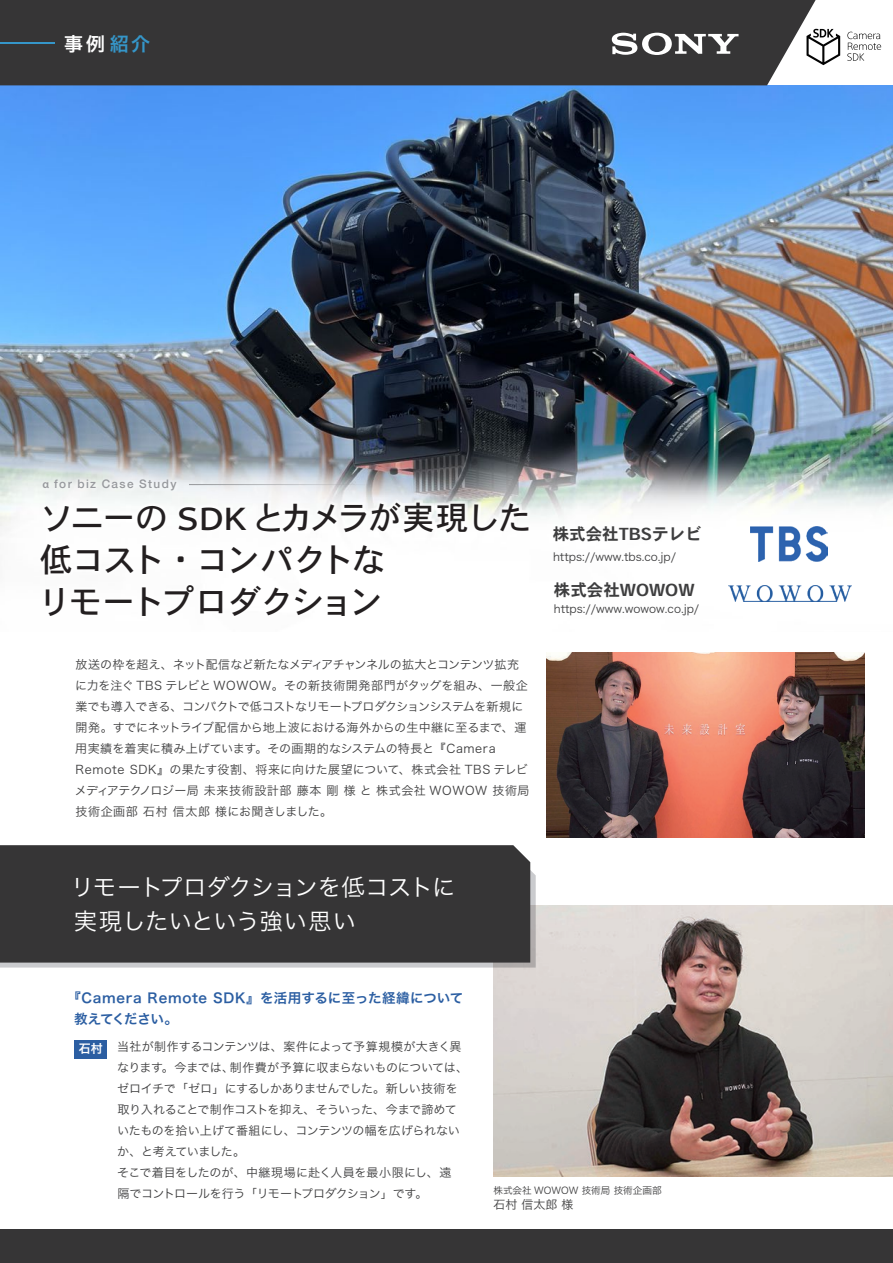
<style>
.page{position:relative;width:893px;height:1263px;background:#fff}
.page>*{position:absolute;margin:0;border:0;box-sizing:border-box;transform-origin:0 0}
.t1{font:33px/42px "Heisei Kaku Go Std W5";letter-spacing:-.045em;color:#231f20}
.t2{font:23.4px/34.5px "Hira Kaku Pro W3";letter-spacing:-.015em;color:#fff}
.t3{font:18.9px "Hira Kaku Pro W6";color:#fff}
.t4{font:16.5px "Heisei Kaku Go Std W7";color:#3e3e3f}
.t5{font:13.5px/21px "Hira Kaku Pro W6";letter-spacing:.02em;color:#2b5ea2}
.t6{font:12px/21px "Hira Kaku Pro W3";letter-spacing:-.01em;color:#3e3e3f}
.t7{font:500 11.85px "Helvetica Neue LT";letter-spacing:.115em;color:#97999d}
.t8{font:11.25px "Hira Kaku Pro W3";color:#3e3e3f}
.t9{font:9.6px "Hira Kaku Pro W3";color:#3e3e3f}
.s1{color:#3596c9}
.s2{font-family:"Myriad Pro";font-weight:600}
.s3{font-family:"Hira Kaku Pro W6";color:#fff}
</style>
<div class="page">
<img style="left:0;top:85px;width:893px;height:517px">
<img style="left:729px;top:585px;width:123px;height:16px">
<svg style="left:36px;top:498px;width:498px;height:104px"></svg>
<img style="left:36px;top:471px;width:148px;height:28px">
<hr style="left:189px;top:484px;width:184px;height:1px;background:#fff">
<img style="left:546px;top:653px;width:319px;height:184px">
<img style="left:493px;top:906px;width:400px;height:270px">
<svg style="left:0;top:862px;width:536px;height:105px;background:#b7b7b9"></svg>
<div style="left:0;top:845px;width:530px;height:117px;background:#363536"></div>
<div style="left:75px;top:1040px;width:32px;height:18px;background:#2b5ea2"></div>
<div style="left:0;top:1229px;width:893px;height:34px;background:#363536"></div>
<div style="left:0;top:0;width:816px;height:85px;background:#363536"></div>
<hr style="left:0;top:42px;width:55px;height:2px;background:#3596c9">
<svg style="left:612px;top:33px;width:126px;height:22px"></svg>
<svg style="left:847px;top:32px;width:34px;height:29px"></svg>
<svg style="left:806px;top:29px;width:34px;height:36px"></svg>
<img style="left:750px;top:527px;width:78px;height:35px">
<h3 class="t3" style="left:64px;top:27px;width:88px">事例<span class="s1">紹介</span></h3>
<p class="t7" style="left:43px;top:477px;width:135px"><span class="s2">α</span> for biz Case Study</p>
<h1 class="t1" style="left:38px;top:497px;width:495px">ソニーの SDK とカメラが実現した低コスト・コンパクトな<br>リモートプロダクション</h1>
<p class="t6" style="left:75px;top:653px;width:456px">放送の枠を超え、ネット配信など新たなメディアチャンネルの拡大とコンテンツ拡充に力を注ぐ TBS テレビと WOWOW。その新技術開発部門がタッグを組み、一般企業でも導入できる、コンパクトで低コストなリモートプロダクションシステムを新規に開発。すでにネットライブ配信から地上波における海外からの生中継に至るまで、運用実績を着実に積み上げています。その画期的なシステムの特長と『Camera Remote SDK』の果たす役割、将来に向けた展望について、株式会社 TBS テレビメディアテクノロジー局 未来技術設計部 藤本 剛 様 と 株式会社 WOWOW 技術局技術企画部 石村 信太郎 様にお聞きしました。</p>
<h2 class="t2" style="left:71px;top:868px;width:386px">リモートプロダクションを低コストに実現したいという強い思い</h2>
<h3 class="t4" style="left:553px;top:524px;width:150px">株式会社TBSテレビ</h3>
<p class="t8" style="left:553px;top:547px;width:125px">https://www.tbs.co.jp/</p>
<h3 class="t4" style="left:554px;top:580px;width:142px">株式会社WOWOW</h3>
<p class="t8" style="left:554px;top:599px;width:147px">https://www.wowow.co.jp/</p>
<p class="t5" style="left:74px;top:987px;width:391px;text-indent:-7px">『Camera Remote SDK』を活用するに至った経緯について教えてください。</p>
<p class="t6" style="left:117px;top:1035px;width:352px;text-indent:-38px"><span class="s3">石村</span> 当社が制作するコンテンツは、案件によって予算規模が大きく異なります。今までは、制作費が予算に収まらないものについては、ゼロイチで「ゼロ」にするしかありませんでした。新しい技術を取り入れることで制作コストを抑え、そういった、今まで諦めていたものを拾い上げて番組にし、コンテンツの幅を広げられないか、と考えていました。<br>そこで着目をしたのが、中継現場に赴く人員を最小限にし、遠<br>隔でコントロールを行う「リモートプロダクション」です。</p>
<p class="t9" style="left:493px;top:1181px;width:170px">株式会社 WOWOW 技術局 技術企画部</p>
<p class="t6" style="left:493px;top:1193px;width:81px">石村 信太郎 様</p>
</div>
